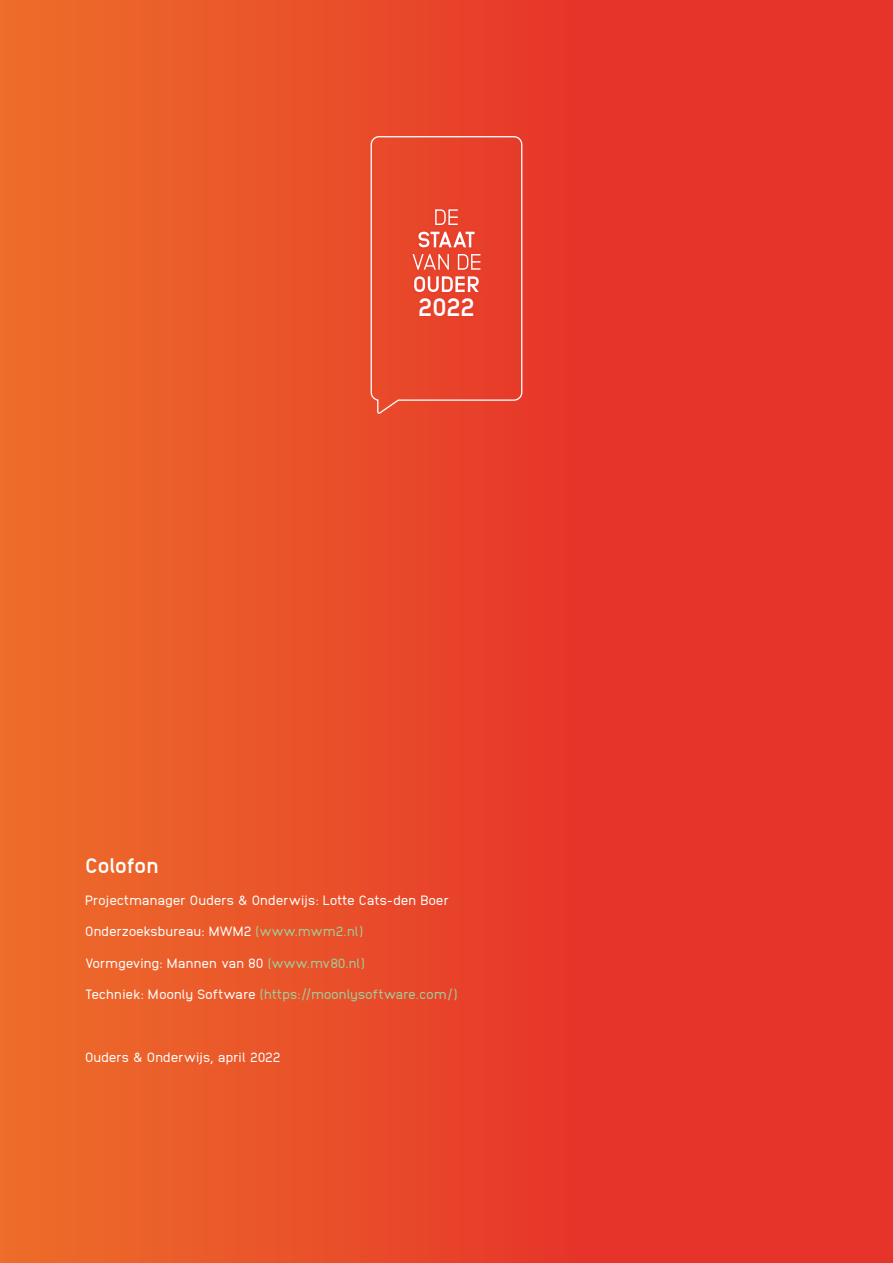
<style>
.page{position:relative;width:893px;height:1263px;background:#fff}
.page>*{position:absolute;margin:0;border:0;box-sizing:border-box;transform-origin:0 0}
.t1{font:800 25.35px "Anodina";color:#fff}
.t2{font:800 21px "Anodina";letter-spacing:-.03em;color:#fff}
.t3{font:13.5px "Anodina";letter-spacing:-.01em;color:#fff}
.t4{font:13.5px "Anodina";letter-spacing:-.03em;color:#9fce9a}
.s1{color:#9fce9a}
.s2{color:#fff}
</style>
<div class="page">
<div style="left:0;top:0;width:893px;height:1263px;background:linear-gradient(to right,#ec682a,#e4272a)"></div>
<svg style="left:370px;top:135px;width:153px;height:280px;background:#e94d35"></svg>
<div style="left:417px;top:296px;width:59px;height:24px;background:#e73e2a"></div>
<h1 class="t1" style="left:418px;top:289px;width:59px">2022</h1>
<h2 class="t2" style="left:85px;top:851px;width:75px">Colofon</h2>
<p class="t3" style="left:85px;top:890px;width:366px">Projectmanager Ouders &amp; Onderwijs: Lotte Cats-den Boer</p>
<p class="t3" style="left:85px;top:922px;width:280px">Onderzoeksbureau: MWM2 <span class="s1">(www.mwm2.nl)</span></p>
<p class="t3" style="left:85px;top:953px;width:281px">Vormgeving: Mannen van 80 <span class="s1">(www.mv80.nl)</span></p>
<p class="t4" style="left:85px;top:985px;width:374px"><span class="s2">Techniek: Moonly Software</span> (https://moonlysoftware.com/)</p>
<p class="t3" style="left:85px;top:1048px;width:197px">Ouders &amp; Onderwijs, april 2022</p>
</div>
